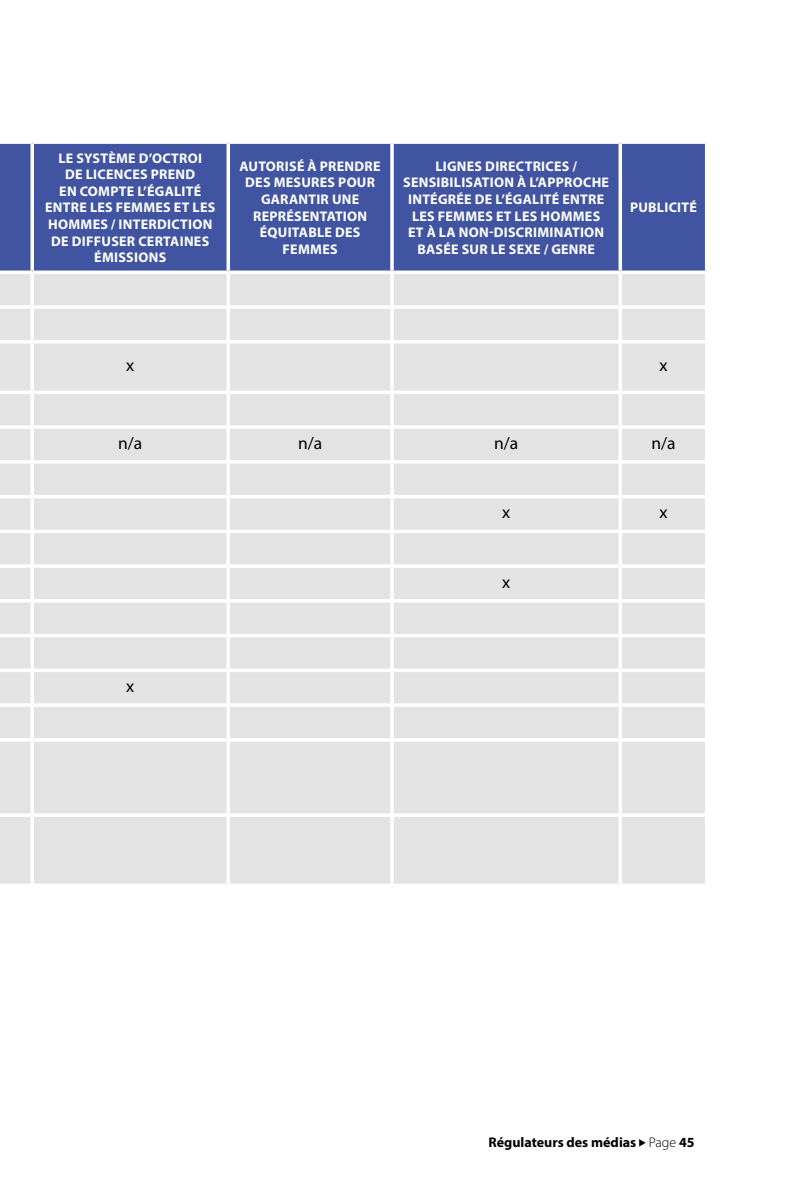
<style>
.page{position:relative;width:794px;height:1191px;background:#fff}
.page>*{position:absolute;margin:0;border:0;box-sizing:border-box;transform-origin:0 0}
.t1{font:17.5px "Myriad Pro";color:#000}
.t2{font:700 14px/16.6px "Myriad Pro";letter-spacing:.02em;color:#fff;text-align:center}
.t3{font:700 14px "Myriad Pro";color:#000}
.s1{font-weight:300}
</style>
<div class="page">
<svg style="left:639px;top:1139px;width:6px;height:7px"></svg>
<div style="left:0;top:144px;width:705px;height:126px;background:#4054a1"></div>
<div style="left:0;top:274px;width:705px;height:609px;background:#e3e3e3"></div>
<svg style="left:30px;top:144px;width:4px;height:126px"></svg>
<svg style="left:226px;top:144px;width:4px;height:126px"></svg>
<svg style="left:390px;top:144px;width:4px;height:126px"></svg>
<svg style="left:618px;top:144px;width:4px;height:126px"></svg>
<svg style="left:30px;top:274px;width:4px;height:31px"></svg>
<svg style="left:226px;top:274px;width:4px;height:31px"></svg>
<hr style="left:390px;top:274px;width:4px;height:31px;background:#fff">
<svg style="left:618px;top:274px;width:4px;height:31px"></svg>
<hr style="left:0;top:305px;width:32px;height:4px;background:#fff">
<hr style="left:32px;top:305px;width:196px;height:4px;background:#fff">
<svg style="left:30px;top:309px;width:4px;height:31px"></svg>
<hr style="left:228px;top:305px;width:164px;height:4px;background:#fff">
<svg style="left:226px;top:309px;width:4px;height:31px"></svg>
<hr style="left:392px;top:305px;width:228px;height:4px;background:#fff">
<hr style="left:390px;top:309px;width:4px;height:31px;background:#fff">
<hr style="left:620px;top:305px;width:88px;height:4px;background:#fff">
<svg style="left:618px;top:309px;width:4px;height:31px"></svg>
<hr style="left:0;top:340px;width:32px;height:3px;background:#fff">
<hr style="left:32px;top:340px;width:196px;height:3px;background:#fff">
<svg style="left:30px;top:343px;width:4px;height:47px"></svg>
<hr style="left:228px;top:340px;width:164px;height:3px;background:#fff">
<svg style="left:226px;top:343px;width:4px;height:47px"></svg>
<hr style="left:392px;top:340px;width:228px;height:3px;background:#fff">
<hr style="left:390px;top:343px;width:4px;height:47px;background:#fff">
<hr style="left:620px;top:340px;width:88px;height:3px;background:#fff">
<svg style="left:618px;top:343px;width:4px;height:47px"></svg>
<svg style="left:0;top:390px;width:32px;height:4px"></svg>
<svg style="left:32px;top:390px;width:196px;height:4px"></svg>
<svg style="left:30px;top:394px;width:4px;height:31px"></svg>
<svg style="left:228px;top:390px;width:164px;height:4px"></svg>
<svg style="left:226px;top:394px;width:4px;height:31px"></svg>
<svg style="left:392px;top:390px;width:228px;height:4px"></svg>
<hr style="left:390px;top:394px;width:4px;height:31px;background:#fff">
<svg style="left:620px;top:390px;width:85px;height:4px"></svg>
<svg style="left:618px;top:394px;width:4px;height:31px"></svg>
<hr style="left:0;top:425px;width:32px;height:4px;background:#fff">
<hr style="left:32px;top:425px;width:196px;height:4px;background:#fff">
<svg style="left:30px;top:429px;width:4px;height:31px"></svg>
<hr style="left:228px;top:425px;width:164px;height:4px;background:#fff">
<svg style="left:226px;top:429px;width:4px;height:31px"></svg>
<hr style="left:392px;top:425px;width:228px;height:4px;background:#fff">
<hr style="left:390px;top:429px;width:4px;height:31px;background:#fff">
<hr style="left:620px;top:425px;width:88px;height:4px;background:#fff">
<svg style="left:618px;top:429px;width:4px;height:31px"></svg>
<hr style="left:0;top:460px;width:32px;height:3px;background:#fff">
<hr style="left:32px;top:460px;width:196px;height:3px;background:#fff">
<svg style="left:30px;top:463px;width:4px;height:32px"></svg>
<hr style="left:228px;top:460px;width:164px;height:3px;background:#fff">
<svg style="left:226px;top:463px;width:4px;height:32px"></svg>
<hr style="left:392px;top:460px;width:228px;height:3px;background:#fff">
<hr style="left:390px;top:463px;width:4px;height:32px;background:#fff">
<hr style="left:620px;top:460px;width:88px;height:3px;background:#fff">
<svg style="left:618px;top:463px;width:4px;height:32px"></svg>
<hr style="left:0;top:495px;width:32px;height:3px;background:#fff">
<hr style="left:32px;top:495px;width:196px;height:3px;background:#fff">
<svg style="left:30px;top:498px;width:4px;height:31px"></svg>
<hr style="left:228px;top:495px;width:164px;height:3px;background:#fff">
<svg style="left:226px;top:498px;width:4px;height:31px"></svg>
<hr style="left:392px;top:495px;width:228px;height:3px;background:#fff">
<hr style="left:390px;top:498px;width:4px;height:31px;background:#fff">
<hr style="left:620px;top:495px;width:88px;height:3px;background:#fff">
<svg style="left:618px;top:498px;width:4px;height:31px"></svg>
<svg style="left:0;top:529px;width:32px;height:4px"></svg>
<svg style="left:32px;top:529px;width:196px;height:4px"></svg>
<svg style="left:30px;top:533px;width:4px;height:31px"></svg>
<svg style="left:228px;top:529px;width:164px;height:4px"></svg>
<svg style="left:226px;top:533px;width:4px;height:31px"></svg>
<svg style="left:392px;top:529px;width:228px;height:4px"></svg>
<hr style="left:390px;top:533px;width:4px;height:31px;background:#fff">
<svg style="left:620px;top:529px;width:85px;height:4px"></svg>
<svg style="left:618px;top:533px;width:4px;height:31px"></svg>
<hr style="left:0;top:564px;width:32px;height:4px;background:#fff">
<hr style="left:32px;top:564px;width:196px;height:4px;background:#fff">
<svg style="left:30px;top:568px;width:4px;height:31px"></svg>
<hr style="left:228px;top:564px;width:164px;height:4px;background:#fff">
<svg style="left:226px;top:568px;width:4px;height:31px"></svg>
<hr style="left:392px;top:564px;width:228px;height:4px;background:#fff">
<hr style="left:390px;top:568px;width:4px;height:31px;background:#fff">
<hr style="left:620px;top:564px;width:88px;height:4px;background:#fff">
<svg style="left:618px;top:568px;width:4px;height:31px"></svg>
<hr style="left:0;top:599px;width:32px;height:3px;background:#fff">
<hr style="left:32px;top:599px;width:196px;height:3px;background:#fff">
<svg style="left:30px;top:602px;width:4px;height:32px"></svg>
<hr style="left:228px;top:599px;width:164px;height:3px;background:#fff">
<svg style="left:226px;top:602px;width:4px;height:32px"></svg>
<hr style="left:392px;top:599px;width:228px;height:3px;background:#fff">
<hr style="left:390px;top:602px;width:4px;height:32px;background:#fff">
<hr style="left:620px;top:599px;width:88px;height:3px;background:#fff">
<svg style="left:618px;top:602px;width:4px;height:32px"></svg>
<hr style="left:0;top:634px;width:32px;height:3px;background:#fff">
<hr style="left:32px;top:634px;width:196px;height:3px;background:#fff">
<svg style="left:30px;top:637px;width:4px;height:31px"></svg>
<hr style="left:228px;top:634px;width:164px;height:3px;background:#fff">
<svg style="left:226px;top:637px;width:4px;height:31px"></svg>
<hr style="left:392px;top:634px;width:228px;height:3px;background:#fff">
<hr style="left:390px;top:637px;width:4px;height:31px;background:#fff">
<hr style="left:620px;top:634px;width:88px;height:3px;background:#fff">
<svg style="left:618px;top:637px;width:4px;height:31px"></svg>
<svg style="left:0;top:668px;width:32px;height:4px"></svg>
<svg style="left:32px;top:668px;width:196px;height:4px"></svg>
<svg style="left:30px;top:672px;width:4px;height:31px"></svg>
<svg style="left:228px;top:668px;width:164px;height:4px"></svg>
<svg style="left:226px;top:672px;width:4px;height:31px"></svg>
<svg style="left:392px;top:668px;width:228px;height:4px"></svg>
<hr style="left:390px;top:672px;width:4px;height:31px;background:#fff">
<svg style="left:620px;top:668px;width:85px;height:4px"></svg>
<svg style="left:618px;top:672px;width:4px;height:31px"></svg>
<hr style="left:0;top:703px;width:32px;height:4px;background:#fff">
<hr style="left:32px;top:703px;width:196px;height:4px;background:#fff">
<svg style="left:30px;top:707px;width:4px;height:31px"></svg>
<hr style="left:228px;top:703px;width:164px;height:4px;background:#fff">
<svg style="left:226px;top:707px;width:4px;height:31px"></svg>
<hr style="left:392px;top:703px;width:228px;height:4px;background:#fff">
<hr style="left:390px;top:707px;width:4px;height:31px;background:#fff">
<hr style="left:620px;top:703px;width:88px;height:4px;background:#fff">
<svg style="left:618px;top:707px;width:4px;height:31px"></svg>
<hr style="left:0;top:738px;width:32px;height:3px;background:#fff">
<hr style="left:32px;top:738px;width:196px;height:3px;background:#fff">
<svg style="left:30px;top:741px;width:4px;height:72px"></svg>
<hr style="left:228px;top:738px;width:164px;height:3px;background:#fff">
<svg style="left:226px;top:741px;width:4px;height:72px"></svg>
<hr style="left:392px;top:738px;width:228px;height:3px;background:#fff">
<hr style="left:390px;top:741px;width:4px;height:72px;background:#fff">
<hr style="left:620px;top:738px;width:88px;height:3px;background:#fff">
<svg style="left:618px;top:741px;width:4px;height:72px"></svg>
<hr style="left:0;top:813px;width:32px;height:4px;background:#fff">
<hr style="left:32px;top:813px;width:196px;height:4px;background:#fff">
<svg style="left:30px;top:817px;width:4px;height:66px"></svg>
<hr style="left:228px;top:813px;width:164px;height:4px;background:#fff">
<svg style="left:226px;top:817px;width:4px;height:66px"></svg>
<hr style="left:392px;top:813px;width:228px;height:4px;background:#fff">
<hr style="left:390px;top:817px;width:4px;height:66px;background:#fff">
<hr style="left:620px;top:813px;width:88px;height:4px;background:#fff">
<svg style="left:618px;top:817px;width:4px;height:66px"></svg>
<svg style="left:0;top:143px;width:32px;height:1px"></svg>
<svg style="left:32px;top:142px;width:196px;height:2px"></svg>
<svg style="left:228px;top:142px;width:164px;height:2px"></svg>
<svg style="left:392px;top:143px;width:228px;height:1px"></svg>
<svg style="left:620px;top:142px;width:87px;height:2px"></svg>
<svg style="left:0;top:270px;width:32px;height:1px"></svg>
<svg style="left:32px;top:270px;width:196px;height:2px"></svg>
<svg style="left:228px;top:270px;width:164px;height:2px"></svg>
<svg style="left:392px;top:270px;width:228px;height:1px"></svg>
<svg style="left:620px;top:270px;width:87px;height:2px"></svg>
<svg style="left:0;top:883px;width:31px;height:1px"></svg>
<svg style="left:34px;top:883px;width:193px;height:1px"></svg>
<svg style="left:230px;top:883px;width:160px;height:1px"></svg>
<svg style="left:394px;top:883px;width:225px;height:1px"></svg>
<svg style="left:622px;top:883px;width:83px;height:1px"></svg>
<p class="t2" style="left:45px;top:149px;width:172px">LE SYSTÈME D’OCTROI<br>DE LICENCES PREND<br>EN COMPTE L’ÉGALITÉ<br>ENTRE LES FEMMES ET LES<br>HOMMES / INTERDICTION<br>DE DIFFUSER CERTAINES<br>ÉMISSIONS</p>
<p class="t2" style="left:240px;top:157px;width:143px">AUTORISÉ À PRENDRE<br>DES MESURES POUR<br>GARANTIR UNE<br>REPRÉSENTATION<br>ÉQUITABLE DES<br>FEMMES</p>
<p class="t2" style="left:403px;top:157px;width:207px">LIGNES DIRECTRICES /<br>SENSIBILISATION À L’APPROCHE<br>INTÉGRÉE DE L’ÉGALITÉ ENTRE<br>LES FEMMES ET LES HOMMES<br>ET À LA NON-DISCRIMINATION<br>BASÉE SUR LE SEXE / GENRE</p>
<p class="t2" style="left:630px;top:199px;width:68px">PUBLICITÉ</p>
<p class="t1" style="left:126px;top:355px;width:10px">x</p>
<p class="t1" style="left:659px;top:355px;width:10px">x</p>
<p class="t1" style="left:118px;top:432px;width:26px">n/a</p>
<p class="t1" style="left:298px;top:432px;width:26px">n/a</p>
<p class="t1" style="left:494px;top:432px;width:26px">n/a</p>
<p class="t1" style="left:651px;top:432px;width:26px">n/a</p>
<p class="t1" style="left:502px;top:501px;width:10px">x</p>
<p class="t1" style="left:659px;top:501px;width:10px">x</p>
<p class="t1" style="left:126px;top:675px;width:10px">x</p>
<p class="t1" style="left:502px;top:571px;width:10px">x</p>
<p class="t3" style="left:488px;top:1132px;width:208px">Régulateurs des médias <span class="s1">Page</span> 45</p>
</div>
